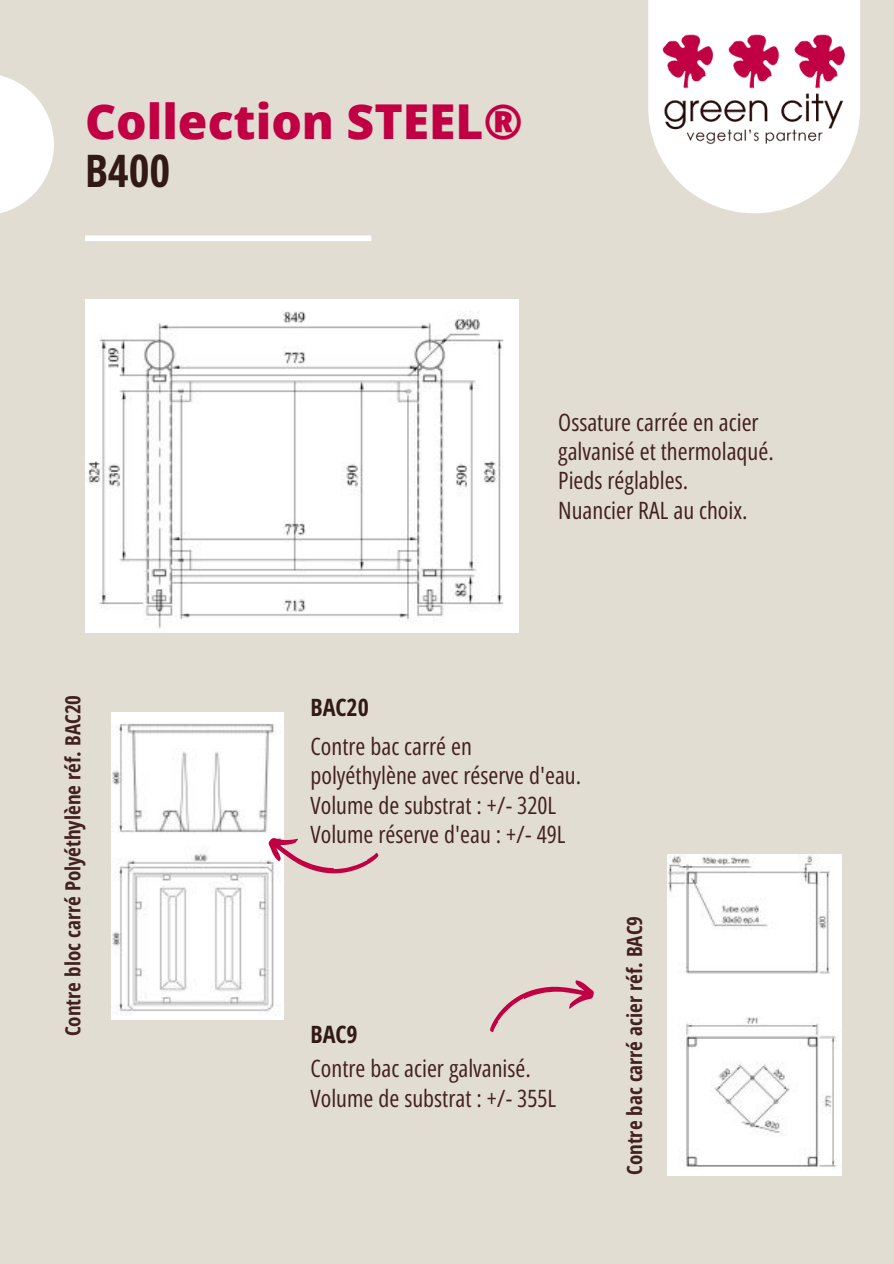
<style>
.page{position:relative;width:894px;height:1264px;background:#fff}
.page>*{position:absolute;margin:0;border:0;box-sizing:border-box;transform-origin:0 0}
.t1{font:800 48px "Open Sans";color:#c10044}
.t2{font:700 45px "Open Sans Hebrew Condensed";color:#311916}
.t3{font:24px/29.2px "Open Sans Hebrew Condensed";color:#422121}
.t4{font:700 24px "Open Sans Hebrew Condensed";color:#311916}
.t5{font:700 21px "Open Sans Hebrew Condensed";color:#422121}
</style>
<div class="page">
<div style="left:0;top:0;width:893px;height:1263px;background:#e2ddd3"></div>
<svg style="left:648px;top:0;width:212px;height:213px"></svg>
<img style="left:661px;top:34px;width:185px;height:111px">
<svg style="left:0;top:75px;width:54px;height:139px"></svg>
<div style="left:85px;top:235px;width:286px;height:6px;background:#fff"></div>
<img style="left:85px;top:299px;width:433px;height:333px">
<img style="left:112px;top:712px;width:171px;height:307px">
<svg style="left:268px;top:837px;width:110px;height:38px"></svg>
<svg style="left:490px;top:980px;width:104px;height:52px"></svg>
<img style="left:667px;top:854px;width:174px;height:321px">
<h1 class="t1" style="left:85px;top:85px;width:439px">Collection STEEL®</h1>
<h2 class="t2" style="left:85px;top:145px;width:87px">B400</h2>
<p class="t3" style="left:558px;top:408px;width:217px">Ossature carrée en acier galvanisé et thermolaqué.<br>Pieds réglables.<br>Nuancier RAL au choix.</p>
<p class="t5" style="left:61px;top:1036px;width:343px;rotate:-90deg">Contre bloc carré Polyéthylène réf. BAC20</p>
<p class="t4" style="left:310px;top:694px;width:60px">BAC20</p>
<p class="t3" style="left:310px;top:732px;width:272px">Contre bac carré en polyéthylène avec réserve d'eau.<br>Volume de substrat : +/- 320L<br>Volume réserve d'eau : +/- 49L</p>
<p class="t4" style="left:310px;top:1020px;width:49px">BAC9</p>
<p class="t3" style="left:310px;top:1054px;width:247px">Contre bac acier galvanisé.<br>Volume de substrat : +/- 355L</p>
<p class="t5" style="left:622px;top:1175px;width:261px;rotate:-90deg">Contre bac carré acier réf. BAC9</p>
</div>
